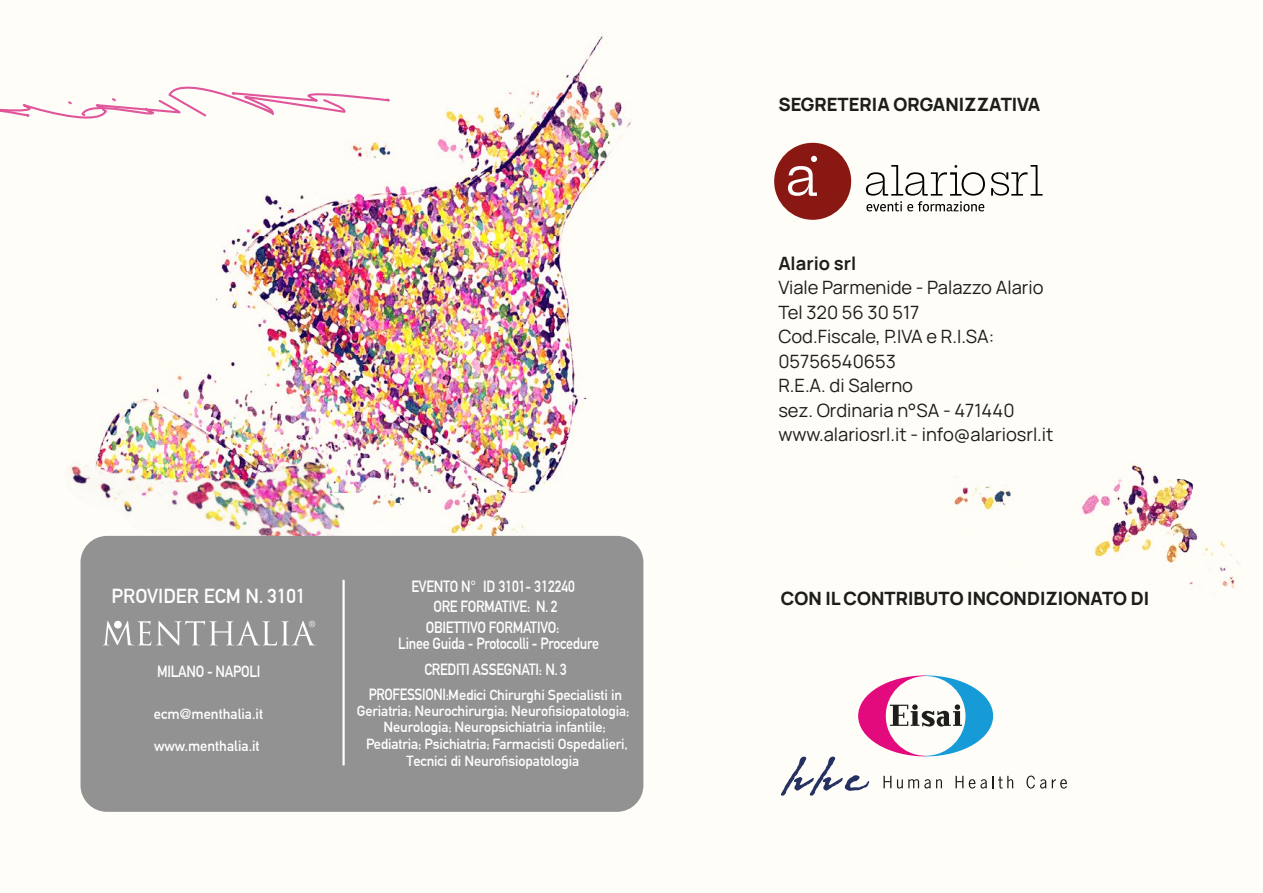
<style>
.page{position:relative;width:1263px;height:893px;background:#fffdf8}
.page>*{position:absolute;margin:0;border:0;box-sizing:border-box;transform-origin:0 0}
.t1{font:700 19.8px "DIN Alternate";color:#fff}
.t2{font:18.3px/24.5px "Manrope";color:#1d1d1b}
.t3{font:800 18.3px "Manrope";color:#1d1d1b}
.t4{font:700 18.3px "Manrope";color:#1d1d1b}
.t5{font:700 15.9px/20.7px "DIN Alternate";letter-spacing:-.02em;color:#fff;text-align:center;scale:.88 1}
.t6{font:700 14.4px/16.4px "DIN Alternate";letter-spacing:-.01em;color:#fff;text-align:center}
.s1{font-size:15.9px}
.s2{font-family:"Myriad Pro";font-weight:400}
</style>
<div class="page">
<img style="left:216px;top:32px;width:827px;height:460px">
<img style="left:71px;top:334px;width:322px;height:335px">
<img style="left:923px;top:461px;width:316px;height:128px">
<img style="left:355px;top:480px;width:178px;height:56px">
<div style="left:774px;top:143px;width:77px;height:77px;background:#8a1812;border-radius:50%"></div>
<svg style="left:788px;top:156px;width:29px;height:40px"></svg>
<svg style="left:866px;top:165px;width:119px;height:46px"></svg>
<svg style="left:991px;top:165px;width:51px;height:31px"></svg>
<svg style="left:1026px;top:776px;width:20px;height:13px"></svg>
<svg style="left:1052px;top:779px;width:15px;height:10px"></svg>
<svg style="left:781px;top:675px;width:232px;height:121px"></svg>
<div style="left:81px;top:536px;width:562px;height:276px;background:#929292;border-radius:26px"></div>
<svg style="left:102px;top:621px;width:213px;height:25px"></svg>
<hr style="left:342px;top:580px;width:3px;height:185px;background:#fff">
<svg style="left:0;top:71px;width:390px;height:58px"></svg>
<p class="t3" style="left:778px;top:91px;width:264px">SEGRETERIA ORGANIZZATIVA</p>
<p class="t4" style="left:778px;top:250px;width:79px">Alario srl</p>
<p class="t2" style="left:778px;top:274px;width:277px">Viale Parmenide - Palazzo Alario<br>Tel 320 56 30 517<br>Cod.Fiscale, P.IVA e R.I.SA:<br>05756540653<br>R.E.A. di Salerno<br>sez. Ordinaria n°SA - 471440 www.alariosrl.it - info@alariosrl.it</p>
<p class="t5" style="left:411px;top:575px;width:187px">EVENTO N° ID 3101- 312240<br>ORE FORMATIVE: N. 2<br>OBIETTIVO FORMATIVO:</p>
<p class="t5" style="left:398px;top:630px;width:230px;line-height:25.5px">Linee Guida - Protocolli - Procedure<br>CREDITI ASSEGNATI: N. 3</p>
<p class="t6" style="left:357px;top:686px;width:274px"><span class="s1">PROFESSIONI:</span>Medici Chirurghi Specialisti in Geriatria; Neurochirurgia; Neuro<span class="s2">fi</span>siopatologia; Neurologia; Neuropsichiatria infantile; Pediatria; Psichiatria; Farmacisti Ospedalieri, Tecnici di Neuro<span class="s2">fi</span>siopatologia</p>
<h1 class="t1" style="left:112px;top:581px;width:196px">PROVIDER ECM N. 3101</h1>
<p class="t3" style="left:781px;top:585px;width:370px">CON IL CONTRIBUTO INCONDIZIONATO DI</p>
<p class="t5" style="left:157px;top:660px;width:119px">MILANO - NAPOLI</p>
<p class="t6" style="left:154px;top:705px;width:111px">ecm@menthalia.it</p>
<p class="t6" style="left:154px;top:737px;width:107px">www.menthalia.it</p>
</div>
